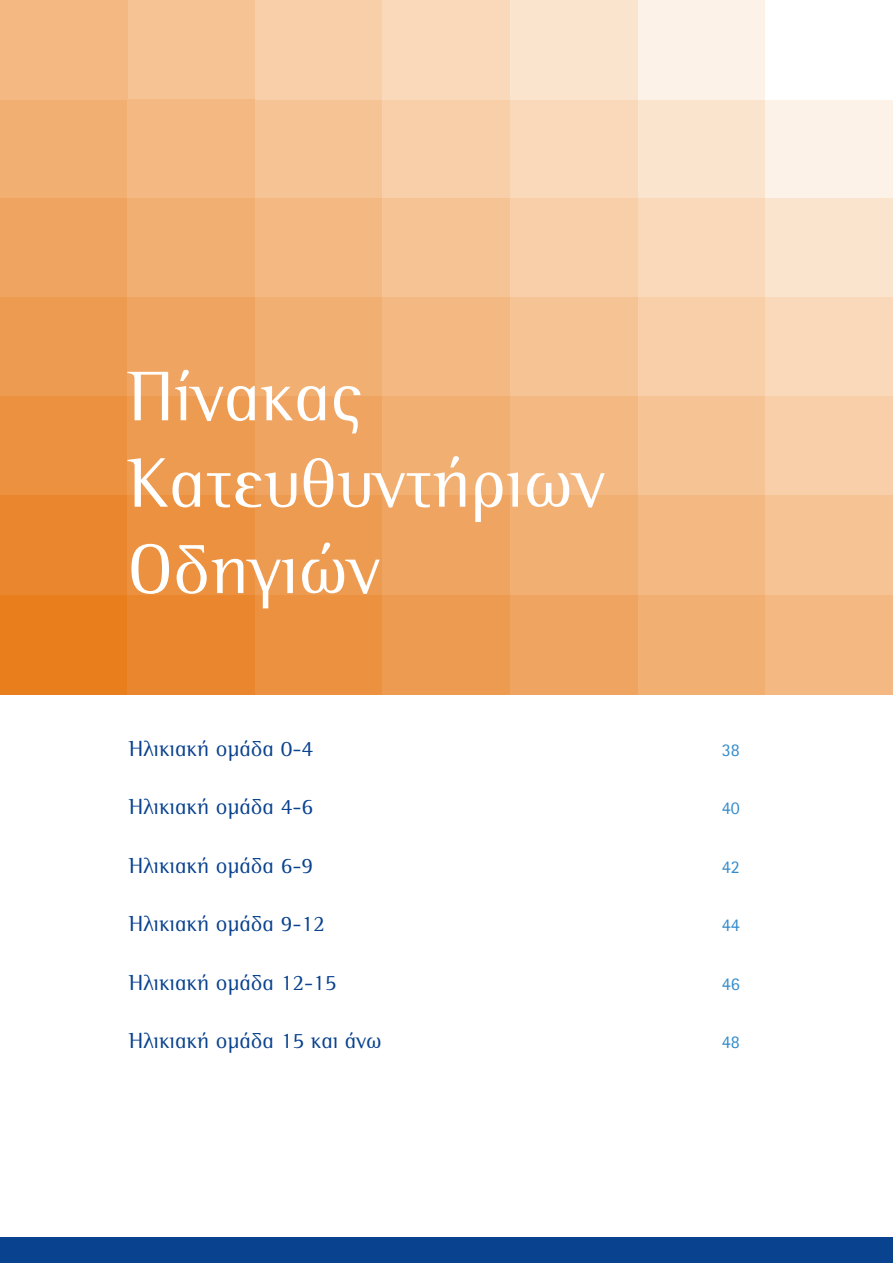
<style>
.page{position:relative;width:893px;height:1263px;background:#fff}
.page>*{position:absolute;margin:0;border:0;box-sizing:border-box;transform-origin:0 0}
.t1{font:72px/86.4px "Rotis Semi Serif Hel";color:#fff}
.t2{font:22.5px "Rotis Semi Serif Hel";color:#09428e}
.t3{font:18px "Rotis Sans Hel";color:#348bcb}
</style>
<div class="page">
<div style="left:0;top:1238px;width:893px;height:25px;background:#09428e"></div>
<div style="left:128px;top:0;width:127px;height:99px;background:#f6c394"></div>
<div style="left:0;top:99px;width:128px;height:99px;background:#f2af72"></div>
<div style="left:0;top:198px;width:128px;height:99px;background:#f0a462"></div>
<div style="left:0;top:297px;width:128px;height:100px;background:#ee9b52"></div>
<div style="left:0;top:397px;width:128px;height:99px;background:#ec913f"></div>
<div style="left:0;top:496px;width:128px;height:99px;background:#ea872e"></div>
<div style="left:0;top:595px;width:128px;height:99px;background:#e87f1c"></div>
<div style="left:128px;top:99px;width:127px;height:99px;background:#f4b882"></div>
<div style="left:128px;top:198px;width:127px;height:99px;background:#f2af72"></div>
<div style="left:128px;top:297px;width:127px;height:100px;background:#f0a462"></div>
<div style="left:128px;top:397px;width:127px;height:99px;background:#ee9b52"></div>
<div style="left:128px;top:496px;width:127px;height:99px;background:#ec913f"></div>
<div style="left:128px;top:595px;width:127px;height:99px;background:#ea872e"></div>
<div style="left:255px;top:99px;width:128px;height:99px;background:#f6c394"></div>
<div style="left:255px;top:198px;width:128px;height:99px;background:#f4b882"></div>
<div style="left:255px;top:297px;width:128px;height:100px;background:#f2af72"></div>
<div style="left:255px;top:397px;width:128px;height:99px;background:#f0a462"></div>
<div style="left:255px;top:496px;width:128px;height:99px;background:#ee9b52"></div>
<div style="left:255px;top:595px;width:128px;height:99px;background:#ec913f"></div>
<div style="left:383px;top:99px;width:127px;height:99px;background:#f8cfa8"></div>
<div style="left:383px;top:198px;width:127px;height:99px;background:#f6c394"></div>
<div style="left:383px;top:297px;width:127px;height:100px;background:#f4b882"></div>
<div style="left:383px;top:397px;width:127px;height:99px;background:#f2af72"></div>
<div style="left:383px;top:496px;width:127px;height:99px;background:#f0a462"></div>
<div style="left:383px;top:595px;width:127px;height:99px;background:#ee9b52"></div>
<div style="left:510px;top:99px;width:128px;height:99px;background:#f9d9ba"></div>
<div style="left:510px;top:198px;width:128px;height:99px;background:#f8cfa8"></div>
<div style="left:510px;top:297px;width:128px;height:100px;background:#f6c394"></div>
<div style="left:510px;top:397px;width:128px;height:99px;background:#f4b882"></div>
<div style="left:510px;top:496px;width:128px;height:99px;background:#f2af72"></div>
<div style="left:510px;top:595px;width:128px;height:99px;background:#f0a462"></div>
<div style="left:638px;top:99px;width:127px;height:99px;background:#fbe4ce"></div>
<div style="left:638px;top:198px;width:127px;height:99px;background:#f9d9ba"></div>
<div style="left:638px;top:297px;width:127px;height:100px;background:#f8cfa8"></div>
<div style="left:638px;top:397px;width:127px;height:99px;background:#f6c394"></div>
<div style="left:638px;top:496px;width:127px;height:99px;background:#f4b882"></div>
<div style="left:638px;top:595px;width:127px;height:99px;background:#f2af72"></div>
<div style="left:765px;top:99px;width:128px;height:99px;background:#fdf2e7"></div>
<div style="left:765px;top:198px;width:128px;height:99px;background:#fbe4ce"></div>
<div style="left:765px;top:297px;width:128px;height:100px;background:#f9d9ba"></div>
<div style="left:765px;top:397px;width:128px;height:99px;background:#f8cfa8"></div>
<div style="left:765px;top:496px;width:128px;height:99px;background:#f6c394"></div>
<div style="left:765px;top:595px;width:128px;height:99px;background:#f4b882"></div>
<div style="left:0;top:0;width:128px;height:99px;background:#f4b882"></div>
<div style="left:255px;top:0;width:128px;height:99px;background:#f8cfa8"></div>
<div style="left:383px;top:0;width:127px;height:99px;background:#f9d9ba"></div>
<div style="left:510px;top:0;width:128px;height:99px;background:#fbe4ce"></div>
<div style="left:638px;top:0;width:127px;height:99px;background:#fdf2e7"></div>
<h1 class="t1" style="left:128px;top:353px;width:479px">Πίνακας<br>Κατευθυντήριων<br>Οδηγιών</h1>
<p class="t2" style="left:129px;top:735px;width:186px">Ηλικιακή οµάδα 0-4</p>
<p class="t3" style="left:722px;top:739px;width:19px">38</p>
<p class="t2" style="left:129px;top:794px;width:186px">Ηλικιακή οµάδα 4-6</p>
<p class="t3" style="left:722px;top:798px;width:19px">40</p>
<p class="t2" style="left:129px;top:852px;width:186px">Ηλικιακή οµάδα 6-9</p>
<p class="t3" style="left:722px;top:856px;width:19px">42</p>
<p class="t2" style="left:129px;top:911px;width:197px">Ηλικιακή οµάδα 9-12</p>
<p class="t3" style="left:722px;top:915px;width:19px">44</p>
<p class="t2" style="left:129px;top:969px;width:209px">Ηλικιακή οµάδα 12-15</p>
<p class="t3" style="left:722px;top:973px;width:19px">46</p>
<p class="t2" style="left:129px;top:1028px;width:254px">Ηλικιακή οµάδα 15 και άνω</p>
<p class="t3" style="left:722px;top:1032px;width:19px">48</p>
</div>
